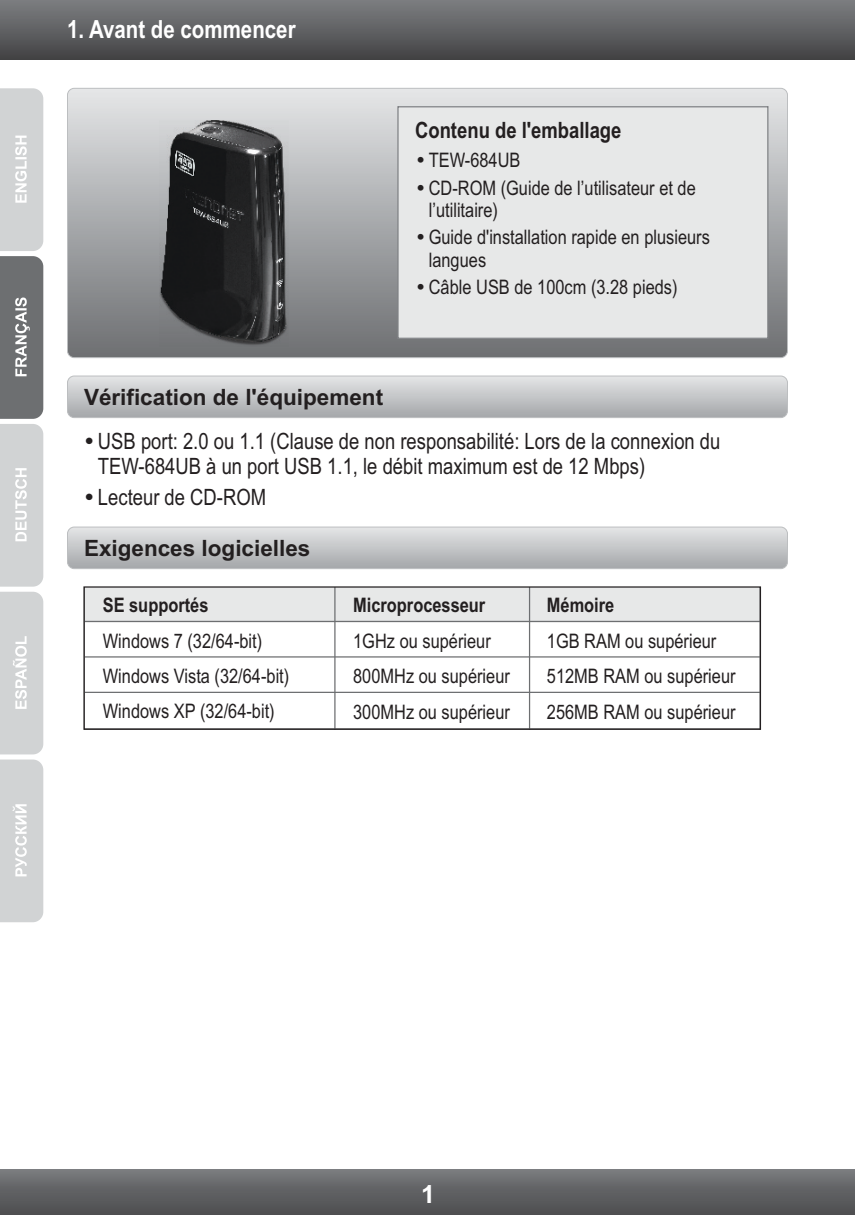
<style>
.page{position:relative;width:855px;height:1215px;background:#fff}
.page>*{position:absolute;margin:0;border:0;box-sizing:border-box;transform-origin:0 0}
.t1{font:700 25px "Arial Narrow";color:#fff}
.t2{font:700 25px "Arial";color:#fff}
.t3{font:22.5px/30.5px "Arial Narrow";color:#231f20}
.t4{font:700 22.5px "Arial";color:#231f20}
.t5{font:700 22.5px "Arial Narrow";color:#231f20}
.t6{font:20px/35.2px "Arial Narrow";color:#231f20}
.t7{font:700 20px "Arial Narrow";color:#231f20}
</style>
<div class="page">
<svg style="left:0;top:88px;width:43px;height:666px;background:#bec0c1"></svg>
<svg style="left:0;top:760px;width:43px;height:162px;background:#d3d5d6"></svg>
<div style="left:0;top:0;width:855px;height:59px;background:linear-gradient(to bottom,#7d7f81,#434345)"></div>
<div style="left:0;top:1170px;width:855px;height:45px;background:linear-gradient(to bottom,#77787b,#4c4c4e)"></div>
<div style="left:68px;top:88px;width:720px;height:270px;background:linear-gradient(to bottom,#e4e6e7,#6c6e71);border-radius:7px"></div>
<div style="left:67px;top:88px;width:721px;height:270px;border:1px solid #bcbec0;border-radius:7px"></div>
<div style="left:397px;top:106px;width:371px;height:233px;background:#e7e8e8"></div>
<div style="left:68px;top:376px;width:720px;height:42px;background:linear-gradient(to bottom,#e4e6e7,#a5a7aa);border-radius:7px"></div>
<div style="left:67px;top:376px;width:721px;height:42px;border:1px solid #bcbec0;border-radius:7px"></div>
<svg style="left:85px;top:588px;width:674px;height:140px"></svg>
<hr style="left:84px;top:692px;width:676px;height:1px;background:#6d6f71">
<hr style="left:84px;top:656px;width:676px;height:2px;background:#6d6f71">
<hr style="left:84px;top:621px;width:676px;height:1px;background:#6d6f71">
<div style="left:83px;top:586px;width:678px;height:144px;border:1px solid #231f20"></div>
<div style="left:68px;top:527px;width:720px;height:42px;background:linear-gradient(to bottom,#e5e6e7,#a5a8aa);border-radius:7px"></div>
<div style="left:67px;top:527px;width:721px;height:42px;border:1px solid #bcbec0;border-radius:7px"></div>
<img style="left:159px;top:121px;width:130px;height:226px">
<svg style="left:418px;top:157px;width:6px;height:6px"></svg>
<svg style="left:418px;top:184px;width:6px;height:6px"></svg>
<svg style="left:418px;top:234px;width:6px;height:6px"></svg>
<svg style="left:418px;top:284px;width:6px;height:6px"></svg>
<p class="t1" style="left:67px;top:20px;width:230px">1. Avant de commencer</p>
<p class="t5" style="left:415px;top:121px;width:208px">Contenu de l'emballage</p>
<p class="t6" style="left:429px;top:145px;width:93px">TEW-684UB</p>
<p class="t6" style="left:429px;top:178px;width:269px;line-height:22.8px">CD-ROM (Guide de l’utilisateur et de l’utilitaire)</p>
<p class="t6" style="left:429px;top:228px;width:283px;line-height:22.8px">Guide d'installation rapide en plusieurs langues</p>
<p class="t6" style="left:429px;top:271px;width:250px">Câble USB de 100cm (3.28 pieds)</p>
<p class="t4" style="left:84px;top:389px;width:301px">Vérification de l'équipement</p>
<p class="t3" style="left:98px;top:427px;width:624px">USB port: 2.0 ou 1.1 (Clause de non responsabilité: Lors de la connexion du</p>
<p class="t3" style="left:98px;top:453px;width:549px">TEW-684UB à un port USB 1.1, le débit maximum est de 12 Mbps)<br>Lecteur de CD-ROM</p>
<p class="t4" style="left:84px;top:540px;width:228px">Exigences logicielles</p>
<p class="t7" style="left:103px;top:598px;width:107px">SE supportés</p>
<p class="t7" style="left:353px;top:598px;width:134px">Microprocesseur</p>
<p class="t7" style="left:547px;top:598px;width:69px">Mémoire</p>
<p class="t6" style="left:103px;top:626px;width:188px">Windows 7 (32/64-bit)<br>Windows Vista (32/64-bit)<br>Windows XP (32/64-bit)</p>
<p class="t6" style="left:353px;top:625px;width:158px">1GHz ou supérieur<br>800MHz ou supérieur<br>300MHz ou supérieur</p>
<p class="t6" style="left:547px;top:625px;width:190px">1GB RAM ou supérieur<br>512MB RAM ou supérieur<br>256MB RAM ou supérieur</p>
<p class="t2" style="left:421px;top:1185px;width:15px">1</p>
</div>
